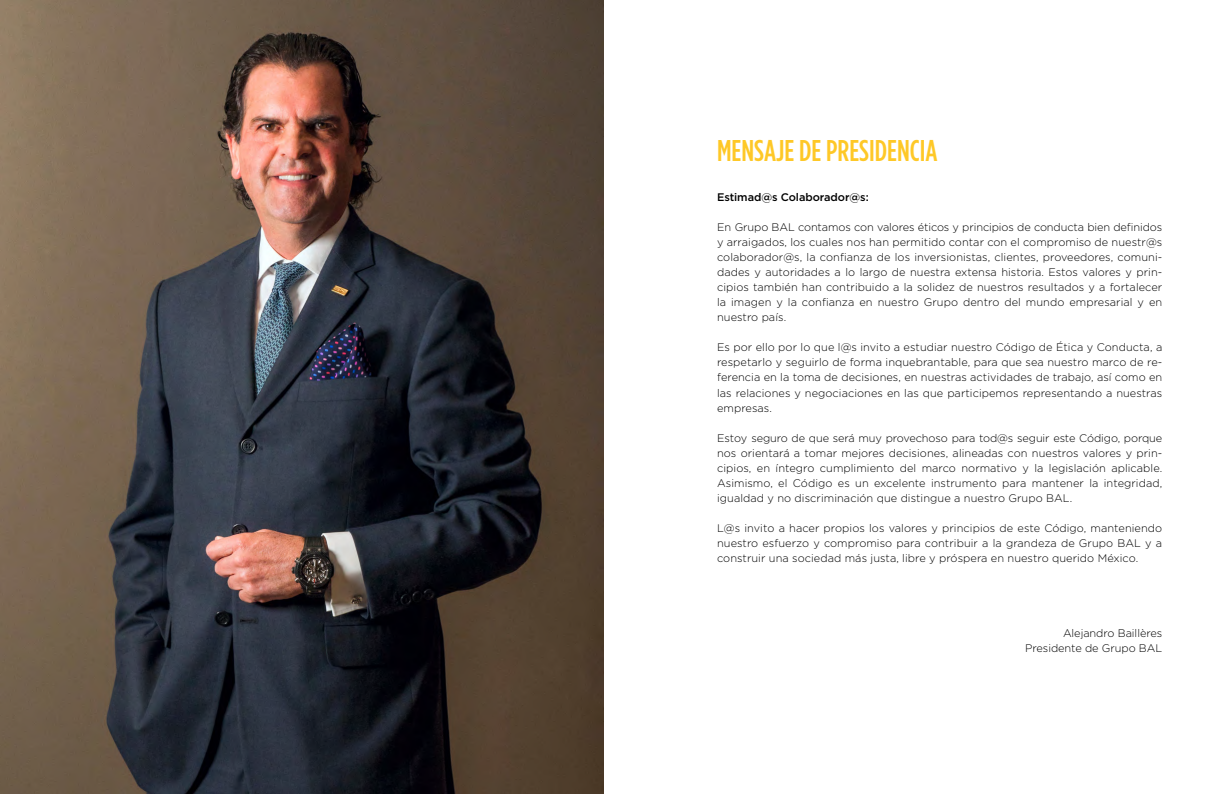
<style>
.page{position:relative;width:1219px;height:794px;background:#fff}
.page>*{position:absolute;margin:0;border:0;box-sizing:border-box;transform-origin:0 0}
.t1{font:500 30px "Gotham Condensed";color:#fec827}
.t2{font:300 11px/15px "Gotham";letter-spacing:.005em;color:#000;text-align:justify}
.t3{font:500 11px "Gotham";letter-spacing:-.005em;color:#000}
</style>
<div class="page">
<img style="left:0;top:0;width:603px;height:794px">
<h1 class="t1" style="left:717px;top:133px;width:222px">MENSAJE DE PRESIDENCIA</h1>
<p class="t3" style="left:717px;top:191px;width:153px">Estimad@s Colaborador@s:</p>
<p class="t2" style="left:717px;top:220px;width:447px">En Grupo BAL contamos con valores éticos y principios de conducta bien definidos y arraigados, los cuales nos han permitido contar con el compromiso de nuestr@s colaborador@s, la confianza de los inversionistas, clientes, proveedores, comuni&shy;dades y autoridades a lo largo de nuestra extensa historia. Estos valores y prin&shy;cipios también han contribuido a la solidez de nuestros resultados y a fortalecer la imagen y la confianza en nuestro Grupo dentro del mundo empresarial y en nuestro país.</p>
<p class="t2" style="left:717px;top:340px;width:447px">Es por ello por lo que l@s invito a estudiar nuestro Código de Ética y Conducta, a respetarlo y seguirlo de forma inquebrantable, para que sea nuestro marco de re&shy;ferencia en la toma de decisiones, en nuestras actividades de trabajo, así como en las relaciones y negociaciones en las que participemos representando a nuestras empresas.</p>
<p class="t2" style="left:717px;top:430px;width:447px">Estoy seguro de que será muy provechoso para tod@s seguir este Código, porque nos orientará a tomar mejores decisiones, alineadas con nuestros valores y prin&shy;cipios, en íntegro cumplimiento del marco normativo y la legislación aplicable.<br>Asimismo, el Código es un excelente instrumento para mantener la integridad, igualdad y no discriminación que distingue a nuestro Grupo BAL.</p>
<p class="t2" style="left:717px;top:520px;width:447px">L@s invito a hacer propios los valores y principios de este Código, manteniendo nuestro esfuerzo y compromiso para contribuir a la grandeza de Grupo BAL y a construir una sociedad más justa, libre y próspera en nuestro querido México.</p>
<p class="t2" style="left:1025px;top:625px;width:139px;text-align:right">Alejandro Baillères<br>Presidente de Grupo BAL</p>
</div>
